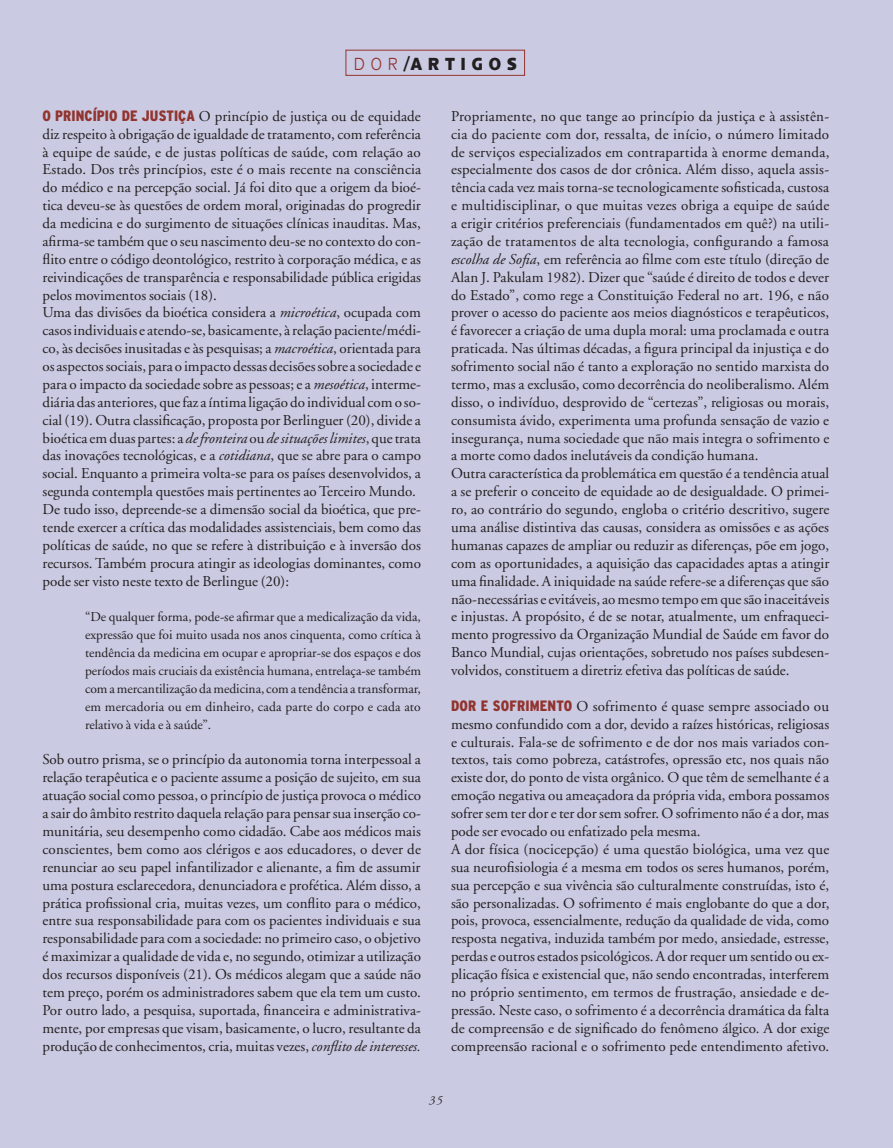
<style>
.page{position:relative;width:893px;height:1148px;background:#cacae2}
.page>*{position:absolute;margin:0;border:0;box-sizing:border-box;transform-origin:0 0}
.t1{font:700 18px "Anisette Petite";letter-spacing:.415em;color:#231f20;scale:.9 1}
.t2{font:15px/17.9px "Adobe Garamond";color:#231f20}
.t3{font:13.5px/17.9px "Adobe Garamond";letter-spacing:.01em;color:#231f20;text-align:justify}
.t4{font:italic 12px "Adobe Garamond";color:#231f20}
.s1{font-weight:300;color:#92342e}
.s2{font-family:"Interstate";font-weight:900;font-stretch:condensed;color:#92342e}
.s3{font-style:italic}
</style>
<div class="page">
<div style="left:345px;top:50px;width:180px;height:26px;border:1px solid #92342e"></div>
<p class="t1" style="left:354px;top:53px;width:183px"><span class="s1">DOR</span>/ARTIGOS</p>
<p class="t2" style="left:42px;top:107px;width:380px"><span class="s2">O PRINCÍPIO DE JUSTIÇA</span> O princípio de justiça ou de equidade diz respeito à obrigação de igualdade de tratamento, com referência à equipe de saúde, e de justas políticas de saúde, com relação ao Estado. Dos três princípios, este é o mais recente na consciência do médico e na percepção social. Já foi dito que a origem da bioé‑ tica deveu‑se às questões de ordem moral, originadas do progredir da medicina e do surgimento de situações clínicas inauditas. Mas, afirma‑se também que o seu nascimento deu‑se no contexto do con‑ flito entre o código deontológico, restrito à corporação médica, e as reivindicações de transparência e responsabilidade pública erigidas pelos movimentos sociais (18).<br>Uma das divisões da bioética considera a <span class="s3">microética</span>, ocupada com casos individuais e atendo‑se, basicamente, à relação paciente/médi‑ co, às decisões inusitadas e às pesquisas; a <span class="s3">macroética</span>, orientada para os aspectos sociais, para o impacto dessas decisões sobre a sociedade e para o impacto da sociedade sobre as pessoas; e a <span class="s3">mesoética</span>, interme‑ diária das anteriores, que faz a íntima ligação do individual com o so‑ cial (19). Outra classificação, proposta por Berlinguer (20), divide a bioética em duas partes: a <span class="s3">de fronteira</span> ou <span class="s3">de situações limites</span>, que trata das inovações tecnológicas, e a <span class="s3">cotidiana</span>, que se abre para o campo social. Enquanto a primeira volta‑se para os países desenvolvidos, a segunda contempla questões mais pertinentes ao Terceiro Mundo.<br>De tudo isso, depreende‑se a dimensão social da bioética, que pre‑ tende exercer a crítica das modalidades assistenciais, bem como das políticas de saúde, no que se refere à distribuição e à inversão dos recursos. Também procura atingir as ideologias dominantes, como pode ser visto neste texto de Berlingue (20):</p>
<p class="t3" style="left:85px;top:609px;width:337px">“De qualquer forma, pode‑se afirmar que a medicalização da vida, expressão que foi muito usada nos anos cinquenta, como crítica à tendência da medicina em ocupar e apropriar‑se dos espaços e dos períodos mais cruciais da existência humana, entrelaça‑se também com a mercantilização da medicina, com a tendência a transformar, em mercadoria ou em dinheiro, cada parte do corpo e cada ato relativo à vida e à saúde”.</p>
<p class="t2" style="left:42px;top:751px;width:380px;text-align:justify">Sob outro prisma, se o princípio da autonomia torna interpessoal a relação terapêutica e o paciente assume a posição de sujeito, em sua atuação social como pessoa, o princípio de justiça provoca o médico a sair do âmbito restrito daquela relação para pensar sua inserção co‑ munitária, seu desempenho como cidadão. Cabe aos médicos mais conscientes, bem como aos clérigos e aos educadores, o dever de renunciar ao seu papel infantilizador e alienante, a fim de assumir uma postura esclarecedora, denunciadora e profética. Além disso, a prática profissional cria, muitas vezes, um conflito para o médico, entre sua responsabilidade para com os pacientes individuais e sua responsabilidade para com a sociedade: no primeiro caso, o objetivo é maximizar a qualidade de vida e, no segundo, otimizar a utilização dos recursos disponíveis (21). Os médicos alegam que a saúde não tem preço, porém os administradores sabem que ela tem um custo.<br>Por outro lado, a pesquisa, suportada, financeira e administrativa‑ mente, por empresas que visam, basicamente, o lucro, resultante da produção de conhecimentos, cria, muitas vezes, <span class="s3">conflito de interesses.</span></p>
<p class="t2" style="left:451px;top:107px;width:380px">Propriamente, no que tange ao princípio da justiça e à assistên‑ cia do paciente com dor, ressalta, de início, o número limitado de serviços especializados em contrapartida à enorme demanda, especialmente dos casos de dor crônica. Além disso, aquela assis‑ tência cada vez mais torna‑se tecnologicamente sofisticada, custosa e multidisciplinar, o que muitas vezes obriga a equipe de saúde a erigir critérios preferenciais (fundamentados em quê?) na utili‑ zação de tratamentos de alta tecnologia, configurando a famosa <span class="s3">escolha de Sofia</span>, em referência ao filme com este título (direção de Alan J. Pakulam 1982). Dizer que “saúde é direito de todos e dever do Estado”, como rege a Constituição Federal no art. 196, e não prover o acesso do paciente aos meios diagnósticos e terapêuticos, é favorecer a criação de uma dupla moral: uma proclamada e outra praticada. Nas últimas décadas, a figura principal da injustiça e do sofrimento social não é tanto a exploração no sentido marxista do termo, mas a exclusão, como decorrência do neoliberalismo. Além disso, o indivíduo, desprovido de “certezas”, religiosas ou morais, consumista ávido, experimenta uma profunda sensação de vazio e insegurança, numa sociedade que não mais integra o sofrimento e a morte como dados inelutáveis da condição humana.<br>Outra característica da problemática em questão é a tendência atual a se preferir o conceito de equidade ao de desigualdade. O primei‑ ro, ao contrário do segundo, engloba o critério descritivo, sugere uma análise distintiva das causas, considera as omissões e as ações humanas capazes de ampliar ou reduzir as diferenças, põe em jogo, com as oportunidades, a aquisição das capacidades aptas a atingir uma finalidade. A iniquidade na saúde refere‑se a diferenças que são não‑necessárias e evitáveis, ao mesmo tempo em que são inaceitáveis e injustas. A propósito, é de se notar, atualmente, um enfraqueci‑ mento progressivo da Organização Mundial de Saúde em favor do Banco Mundial, cujas orientações, sobretudo nos países subdesen‑ volvidos, constituem a diretriz efetiva das políticas de saúde.</p>
<p class="t2" style="left:451px;top:698px;width:380px"><span class="s2">DOR E SOFRIMENTO</span> O sofrimento é quase sempre associado ou mesmo confundido com a dor, devido a raízes históricas, religiosas e culturais. Fala‑se de sofrimento e de dor nos mais variados con‑ textos, tais como pobreza, catástrofes, opressão etc, nos quais não existe dor, do ponto de vista orgânico. O que têm de semelhante é a emoção negativa ou ameaçadora da própria vida, embora possamos sofrer sem ter dor e ter dor sem sofrer. O sofrimento não é a dor, mas pode ser evocado ou enfatizado pela mesma.<br>A dor física (nocicepção) é uma questão biológica, uma vez que sua neurofisiologia é a mesma em todos os seres humanos, porém, sua percepção e sua vivência são culturalmente construídas, isto é, são personalizadas. O sofrimento é mais englobante do que a dor, pois, provoca, essencialmente, redução da qualidade de vida, como resposta negativa, induzida também por medo, ansiedade, estresse, perdas e outros estados psicológicos. A dor requer um sentido ou ex‑ plicação física e existencial que, não sendo encontradas, interferem no próprio sentimento, em termos de frustração, ansiedade e de‑ pressão. Neste caso, o sofrimento é a decorrência dramática da falta de compreensão e de significado do fenômeno álgico. A dor exige compreensão racional e o sofrimento pede entendimento afetivo.</p>
<p class="t4" style="left:429px;top:1094px;width:15px">35</p>
</div>
